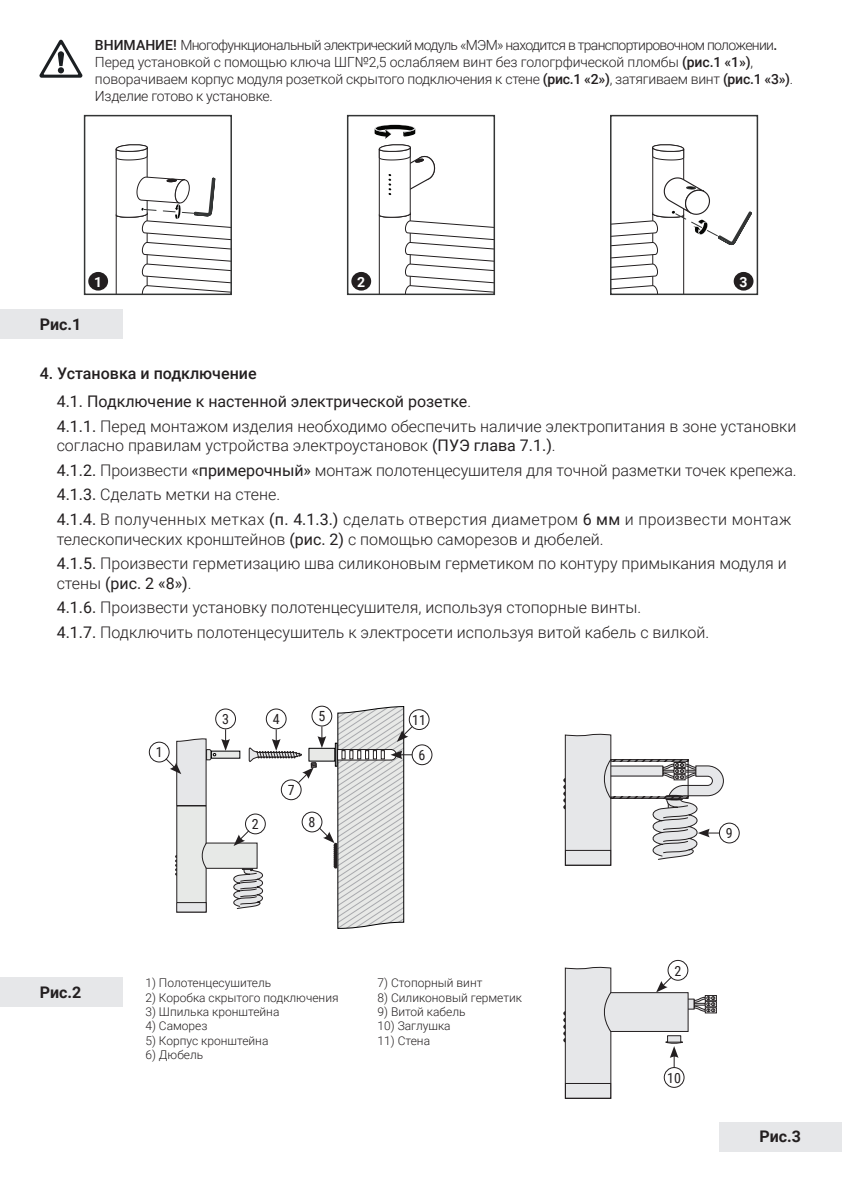
<style>
.page{position:relative;width:842px;height:1191px;background:#fff}
.page>*{position:absolute;margin:0;border:0;box-sizing:border-box;transform-origin:0 0}
.t1{font:300 16px/24.8px "Roboto";color:#231f20}
.t2{font:16px/27.8px "Roboto";color:#231f20}
.t3{font:700 16px "Roboto";color:#231f20}
.t4{font:300 14px/16.8px "Roboto";letter-spacing:-.02em;color:#231f20}
.t5{font:14px "Roboto Condensed";color:#231f20}
.t6{font:700 14px "Roboto";color:#fff}
.t7{font:300 12px "Roboto";color:#231f20}
.s1{font-weight:500}
.s2{font-weight:300}
.s3{font-weight:400}
</style>
<div class="page">
<div style="left:0;top:309px;width:122px;height:29px;background:#e6e7e9"></div>
<svg style="left:39px;top:39px;width:44px;height:39px"></svg>
<div style="left:88px;top:272px;width:20px;height:18px;background:#231f20;border-radius:50%"></div>
<div style="left:351px;top:272px;width:20px;height:18px;background:#231f20;border-radius:50%"></div>
<div style="left:734px;top:272px;width:19px;height:18px;background:#231f20;border-radius:50%"></div>
<svg style="left:613px;top:144px;width:139px;height:148px"></svg>
<div style="left:610px;top:115px;width:148px;height:180px;border:2px solid #333535"></div>
<svg style="left:107px;top:144px;width:122px;height:148px"></svg>
<div style="left:84px;top:115px;width:148px;height:180px;border:2px solid #333535"></div>
<div style="left:347px;top:115px;width:148px;height:180px;border:2px solid #333535"></div>
<svg style="left:370px;top:125px;width:124px;height:169px"></svg>
<div style="left:0;top:977px;width:122px;height:29px;background:#e6e7e9"></div>
<div style="left:720px;top:1122px;width:122px;height:29px;background:#e6e7e9"></div>
<div style="left:409px;top:709px;width:21px;height:21px;border:1px solid #231f20;border-radius:50%"></div>
<div style="left:412px;top:744px;width:20px;height:21px;border:1px solid #231f20;border-radius:50%"></div>
<div style="left:149px;top:741px;width:21px;height:21px;border:1px solid #231f20;border-radius:50%"></div>
<svg style="left:165px;top:705px;width:248px;height:224px"></svg>
<div style="left:719px;top:822px;width:21px;height:21px;border:1px solid #231f20;border-radius:50%"></div>
<svg style="left:564px;top:733px;width:160px;height:133px"></svg>
<div style="left:611px;top:796px;width:77px;height:2px;border:1px solid #231f20"></div>
<div style="left:667px;top:960px;width:21px;height:20px;border:1px solid #231f20;border-radius:50%"></div>
<div style="left:705px;top:1007px;width:12px;height:6px;border:1px solid #231f20"></div>
<div style="left:705px;top:1001px;width:12px;height:6px;border:1px solid #231f20"></div>
<div style="left:705px;top:995px;width:12px;height:6px;border:1px solid #231f20"></div>
<svg style="left:564px;top:966px;width:151px;height:133px"></svg>
<p class="t4" style="left:95px;top:36px;width:700px"><span class="s1">ВНИМАНИЕ!</span> Многофункциональный электрический модуль «МЭМ» находится в транспортировочном положении<span class="s1">.<br></span>Перед установкой с помощью ключа ШГ№2,5 ослабляем винт без гологрфической пломбы <span class="s1">(рис.1 «1»)</span>, поворачиваем корпус модуля розеткой скрытого подключения к стене <span class="s1">(рис.1 «2»)</span>, затягиваем винт <span class="s1">(рис.1 «3»)</span>.<br>Изделие готово к установке.</p>
<p class="t6" style="left:94px;top:272px;width:10px">1</p>
<p class="t6" style="left:357px;top:272px;width:10px">2</p>
<p class="t6" style="left:739px;top:272px;width:10px">3</p>
<p class="t3" style="left:40px;top:313px;width:43px">Рис.1</p>
<p class="t2" style="left:57px;top:359px;width:416px;text-indent:-17px"><span class="s1">4. Установка и подключение<br></span>4.1. Подключение к настенной электрической розетке<span class="s2">.</span></p>
<p class="t1" style="left:57px;top:415px;width:741px;line-height:19.2px"><span class="s3">4.1.1.</span> Перед монтажом изделия необходимо обеспечить наличие электропитания в зоне установки согласно правилам устройства электроустановок <span class="s3">(ПУЭ глава 7.1.)</span>.</p>
<p class="t1" style="left:57px;top:457px;width:741px"><span class="s3">4.1.2.</span> Произвести <span class="s3">«примерочный»</span> монтаж полотенцесушителя для точной разметки точек крепежа.<br><span class="s3">4.1.3.</span> Сделать метки на стене.<br><span class="s3">4.1.4.</span> В полученных метках <span class="s3">(п. 4.1.3.)</span> сделать отверстия диаметром <span class="s3">6 мм</span> и произвести монтаж</p>
<p class="t1" style="left:57px;top:526px;width:731px">телескопических кронштейнов <span class="s3">(рис. 2)</span> с помощью саморезов и дюбелей.<br><span class="s3">4.1.5.</span> Произвести герметизацию шва силиконовым герметиком по контуру примыкания модуля и</p>
<p class="t1" style="left:57px;top:570px;width:654px">стены <span class="s3">(рис. 2 «8»)</span>.<br><span class="s3">4.1.6.</span> Произвести установку полотенцесушителя, используя стопорные винты.<br><span class="s3">4.1.7.</span> Подключить полотенцесушитель к электросети используя витой кабель с вилкой.</p>
<p class="t3" style="left:40px;top:981px;width:43px">Рис.2</p>
<p class="t5" style="left:156px;top:742px;width:8px">1</p>
<p class="t5" style="left:222px;top:709px;width:8px">3</p>
<p class="t5" style="left:273px;top:709px;width:8px">4</p>
<p class="t5" style="left:318px;top:706px;width:8px">5</p>
<p class="t5" style="left:252px;top:814px;width:8px">2</p>
<p class="t5" style="left:288px;top:780px;width:8px">7</p>
<p class="t5" style="left:309px;top:812px;width:8px">8</p>
<p class="t5" style="left:412px;top:710px;width:15px">11</p>
<p class="t5" style="left:419px;top:745px;width:8px">6</p>
<p class="t7" style="left:145px;top:974px;width:127px">1) Полотенцесушитель</p>
<p class="t7" style="left:145px;top:989px;width:195px">2) Коробка скрытого подключения</p>
<p class="t7" style="left:145px;top:1003px;width:136px">3) Шпилька кронштейна</p>
<p class="t7" style="left:145px;top:1017px;width:64px">4) Саморез</p>
<p class="t7" style="left:145px;top:1032px;width:125px">5) Корпус кронштейна</p>
<p class="t7" style="left:145px;top:1046px;width:59px">6) Дюбель</p>
<p class="t7" style="left:378px;top:974px;width:106px">7) Стопорный винт</p>
<p class="t7" style="left:378px;top:989px;width:146px">8) Силиконовый герметик</p>
<p class="t7" style="left:378px;top:1003px;width:90px">9) Витой кабель</p>
<p class="t7" style="left:378px;top:1017px;width:75px">10) Заглушка</p>
<p class="t7" style="left:378px;top:1032px;width:54px">11) Стена</p>
<p class="t5" style="left:726px;top:823px;width:8px">9</p>
<p class="t5" style="left:674px;top:960px;width:8px">2</p>
<p class="t5" style="left:667px;top:1068px;width:15px">10</p>
<p class="t3" style="left:759px;top:1125px;width:43px">Рис.3</p>
</div>
